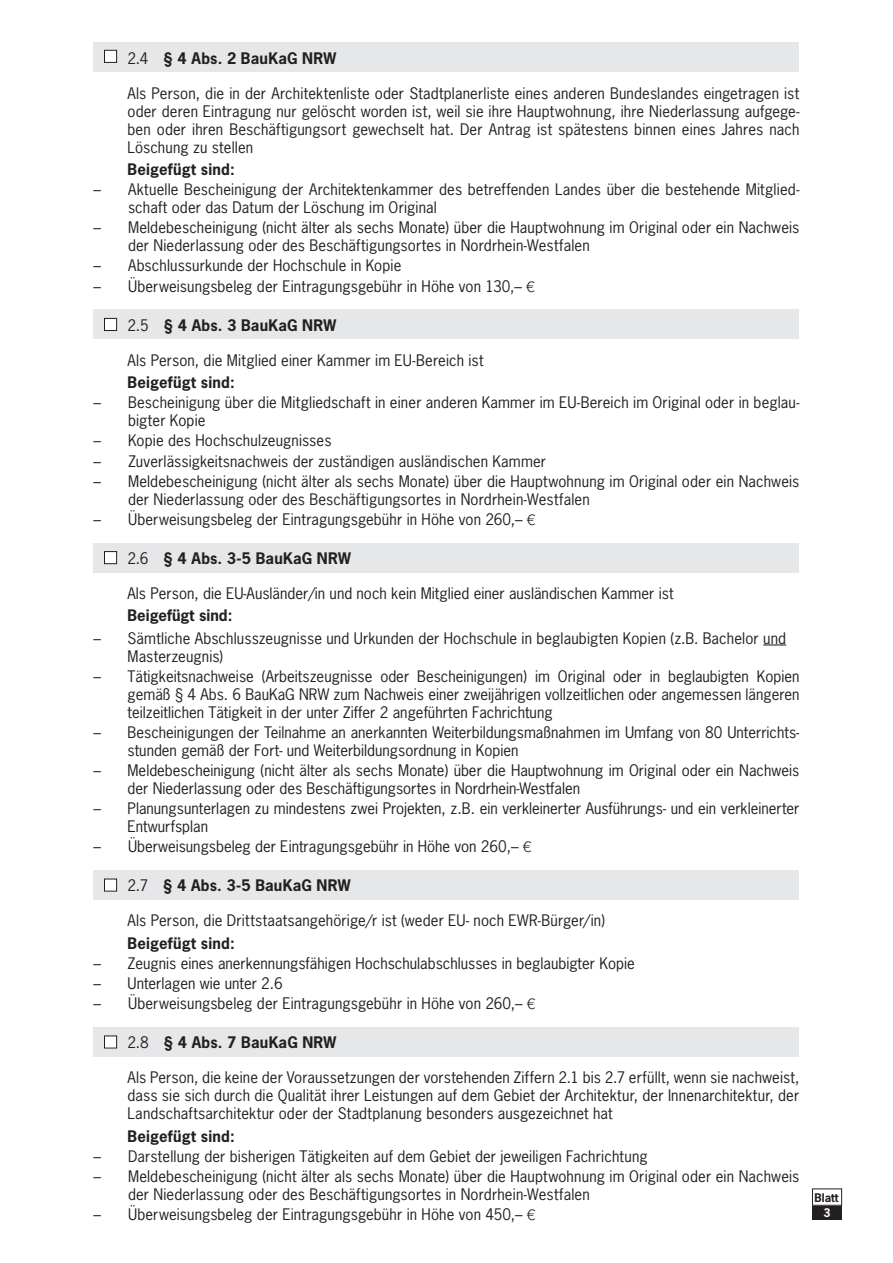
<style>
.page{position:relative;width:893px;height:1263px;background:#fff}
.page>*{position:absolute;margin:0;border:0;box-sizing:border-box;transform-origin:0 0}
.t1{font:15px/18px "News Gothic";letter-spacing:.005em;color:#231f20}
.t2{font:700 15px "News Gothic";letter-spacing:.01em;color:#231f20}
.t3{font:700 11.25px "News Gothic";color:#231f20}
.t4{font:700 11.25px "News Gothic";color:#fff}
.s1{font-weight:400}
.s2{font-family:"Linotype Euro Font Gto P"}
</style>
<div class="page">
<svg style="left:763px;top:644px;width:23px;height:1px"></svg>
<div style="left:94px;top:43px;width:705px;height:29px;background:#e6e7e9"></div>
<div style="left:104px;top:50px;width:13px;height:12px;background:#fff"></div>
<div style="left:104px;top:50px;width:13px;height:13px;border:1px solid #231f20"></div>
<div style="left:94px;top:310px;width:705px;height:29px;background:#e6e7e9"></div>
<div style="left:104px;top:318px;width:13px;height:12px;background:#fff"></div>
<div style="left:104px;top:318px;width:13px;height:13px;border:1px solid #231f20"></div>
<div style="left:94px;top:543px;width:705px;height:29px;background:#e6e7e9"></div>
<div style="left:104px;top:552px;width:13px;height:12px;background:#fff"></div>
<div style="left:104px;top:551px;width:13px;height:13px;border:1px solid #231f20"></div>
<div style="left:94px;top:870px;width:705px;height:30px;background:#e6e7e9"></div>
<div style="left:104px;top:879px;width:13px;height:12px;background:#fff"></div>
<div style="left:104px;top:879px;width:13px;height:12px;border:1px solid #231f20"></div>
<div style="left:94px;top:1027px;width:705px;height:30px;background:#e6e7e9"></div>
<div style="left:104px;top:1036px;width:13px;height:12px;background:#fff"></div>
<div style="left:104px;top:1035px;width:13px;height:13px;border:1px solid #231f20"></div>
<div style="left:812px;top:1205px;width:30px;height:15px;background:#231f20"></div>
<div style="left:812px;top:1188px;width:30px;height:17px;border:1px solid #231f20"></div>
<p class="t2" style="left:128px;top:48px;width:210px"><span class="s1">2.4</span> § 4 Abs. 2 BauKaG NRW</p>
<p class="t1" style="left:128px;top:84px;width:673px;text-align:justify">Als Person, die in der Architektenliste oder Stadtplanerliste eines anderen Bundeslandes eingetragen ist oder deren Eintragung nur gelöscht worden ist, weil sie ihre Hauptwohnung, ihre Niederlassung aufgege&shy;ben oder ihren Beschäftigungsort gewechselt hat. Der Antrag ist spätestens binnen eines Jahres nach Löschung zu stellen</p>
<p class="t2" style="left:128px;top:159px;width:109px">Beigefügt sind:</p>
<p class="t1" style="left:128px;top:180px;width:673px;text-indent:-34px">– Aktuelle Bescheinigung der Architektenkammer des betreffenden Landes über die bestehende Mitglied&shy;schaft oder das Datum der Löschung im Original</p>
<p class="t1" style="left:128px;top:218px;width:673px;text-indent:-34px">– Meldebescheinigung (nicht älter als sechs Monate) über die Hauptwohnung im Original oder ein Nachweis der Niederlassung oder des Beschäftigungsortes in Nordrhein-Westfalen</p>
<p class="t1" style="left:94px;top:256px;width:309px">– Abschlussurkunde der Hochschule in Kopie</p>
<p class="t1" style="left:94px;top:276px;width:443px">– Überweisungsbeleg der Eintragungsgebühr in Höhe von 130,– <span class="s2">C</span></p>
<p class="t2" style="left:128px;top:315px;width:210px"><span class="s1">2.5</span> § 4 Abs. 3 BauKaG NRW</p>
<p class="t1" style="left:128px;top:351px;width:358px">Als Person, die Mitglied einer Kammer im EU-Bereich ist</p>
<p class="t2" style="left:128px;top:372px;width:109px">Beigefügt sind:</p>
<p class="t1" style="left:128px;top:393px;width:673px;text-indent:-34px">– Bescheinigung über die Mitgliedschaft in einer anderen Kammer im EU-Bereich im Original oder in beglau&shy;bigter Kopie</p>
<p class="t1" style="left:94px;top:431px;width:240px">– Kopie des Hochschulzeugnisses</p>
<p class="t1" style="left:94px;top:451px;width:454px">– Zuverlässigkeitsnachweis der zuständigen ausländischen Kammer</p>
<p class="t1" style="left:128px;top:471px;width:673px;text-indent:-34px">– Meldebescheinigung (nicht älter als sechs Monate) über die Hauptwohnung im Original oder ein Nachweis der Niederlassung oder des Beschäftigungsortes in Nordrhein-Westfalen</p>
<p class="t1" style="left:94px;top:510px;width:443px">– Überweisungsbeleg der Eintragungsgebühr in Höhe von 260,– <span class="s2">C</span></p>
<p class="t2" style="left:128px;top:548px;width:225px"><span class="s1">2.6</span> § 4 Abs. 3-5 BauKaG NRW</p>
<p class="t1" style="left:128px;top:584px;width:547px">Als Person, die EU-Ausländer/in und noch kein Mitglied einer ausländischen Kammer ist</p>
<p class="t2" style="left:128px;top:606px;width:106px">Beigefügt sind:</p>
<p class="t1" style="left:128px;top:628px;width:660px;text-indent:-34px">– Sämtliche Abschlusszeugnisse und Urkunden der Hochschule in beglaubigten Kopien (z.B. Bachelor und<br>Masterzeugnis)</p>
<p class="t1" style="left:128px;top:666px;width:673px;text-align:justify;text-indent:-34px">– Tätigkeitsnachweise (Arbeitszeugnisse oder Bescheinigungen) im Original oder in beglaubigten Kopien gemäß § 4 Abs. 6 BauKaG NRW zum Nachweis einer zweijährigen vollzeitlichen oder angemessen längeren teilzeitlichen Tätigkeit in der unter Ziffer 2 angeführten Fachrichtung</p>
<p class="t1" style="left:128px;top:723px;width:673px;text-indent:-34px">– Bescheinigungen der Teilnahme an anerkannten Weiterbildungsmaßnahmen im Umfang von 80 Unterrichts&shy;stunden gemäß der Fort- und Weiterbildungsordnung in Kopien</p>
<p class="t1" style="left:128px;top:761px;width:673px;text-indent:-34px">– Meldebescheinigung (nicht älter als sechs Monate) über die Hauptwohnung im Original oder ein Nachweis der Niederlassung oder des Beschäftigungsortes in Nordrhein-Westfalen</p>
<p class="t1" style="left:128px;top:799px;width:673px;text-indent:-34px">– Planungsunterlagen zu mindestens zwei Projekten, z.B. ein verkleinerter Ausführungs- und ein verkleinerter<br>Entwurfsplan</p>
<p class="t1" style="left:94px;top:837px;width:439px">– Überweisungsbeleg der Eintragungsgebühr in Höhe von 260,– <span class="s2">C</span></p>
<p class="t2" style="left:128px;top:876px;width:224px"><span class="s1">2.7</span> § 4 Abs. 3-5 BauKaG NRW</p>
<p class="t1" style="left:128px;top:911px;width:479px">Als Person, die Drittstaatsangehörige/r ist (weder EU- noch EWR-Bürger/in)</p>
<p class="t2" style="left:128px;top:933px;width:109px">Beigefügt sind:</p>
<p class="t1" style="left:94px;top:954px;width:543px">– Zeugnis eines anerkennungsfähigen Hochschulabschlusses in beglaubigter Kopie</p>
<p class="t1" style="left:94px;top:974px;width:191px">– Unterlagen wie unter 2.6</p>
<p class="t1" style="left:94px;top:994px;width:443px">– Überweisungsbeleg der Eintragungsgebühr in Höhe von 260,– <span class="s2">C</span></p>
<p class="t2" style="left:128px;top:1033px;width:210px"><span class="s1">2.8</span> § 4 Abs. 7 BauKaG NRW</p>
<p class="t1" style="left:128px;top:1068px;width:673px;text-align:justify">Als Person, die keine der Voraussetzungen der vorstehenden Ziffern 2.1 bis 2.7 erfüllt, wenn sie nachweist, dass sie sich durch die Qualität ihrer Leistungen auf dem Gebiet der Architektur, der Innenarchitektur, der Landschaftsarchitektur oder der Stadtplanung besonders ausgezeichnet hat</p>
<p class="t2" style="left:128px;top:1126px;width:109px">Beigefügt sind:</p>
<p class="t1" style="left:94px;top:1147px;width:556px">– Darstellung der bisherigen Tätigkeiten auf dem Gebiet der jeweiligen Fachrichtung</p>
<p class="t1" style="left:128px;top:1167px;width:673px;text-indent:-34px">– Meldebescheinigung (nicht älter als sechs Monate) über die Hauptwohnung im Original oder ein Nachweis der Niederlassung oder des Beschäftigungsortes in Nordrhein-Westfalen</p>
<p class="t1" style="left:94px;top:1205px;width:443px">– Überweisungsbeleg der Eintragungsgebühr in Höhe von 450,– <span class="s2">C</span></p>
<p class="t4" style="left:824px;top:1205px;width:8px">3</p>
<p class="t3" style="left:814px;top:1190px;width:26px">Blatt</p>
</div>
